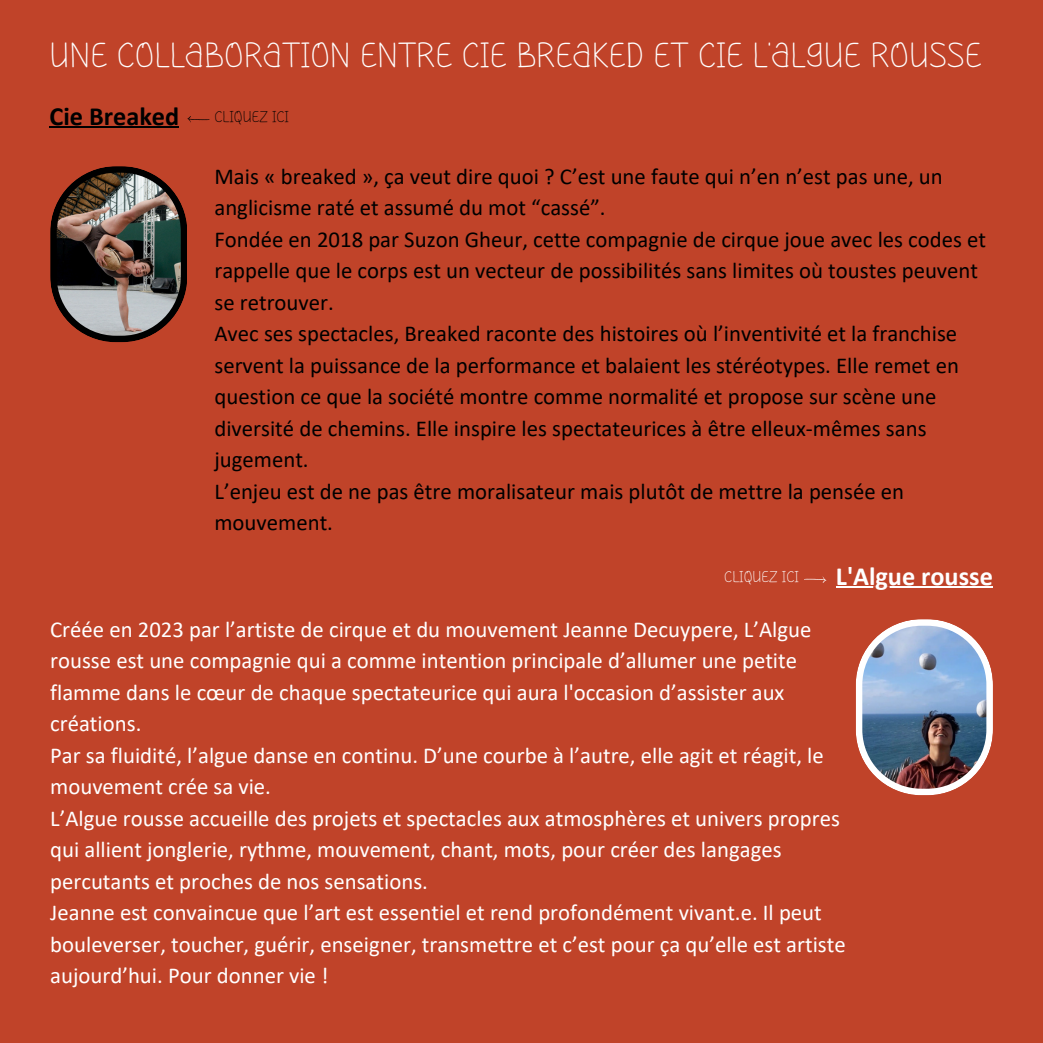
<style>
.page{position:relative;width:1043px;height:1043px;background:#fff}
.page>*{position:absolute;margin:0;border:0;box-sizing:border-box;transform-origin:0 0}
.t1{font:35px "Iniya Display";color:#fff}
.t2{font:700 26.25px "Calibri";color:#fff}
.t3{font:700 26.25px "Calibri";color:#000}
.t4{font:22.75px/31.5px "Calibri";color:#fff}
.t5{font:22.75px/31.5px "Calibri";color:#000}
.t6{font:15.75px "Iniya Display";color:#000}
.t7{font:15.75px "Iniya Display";color:#fff}
</style>
<div class="page">
<div style="left:0;top:0;width:1042px;height:1042px;background:#c04329"></div>
<img style="left:50px;top:166px;width:137px;height:176px">
<img style="left:855px;top:619px;width:137px;height:176px">
<svg style="left:187px;top:116px;width:23px;height:7px"></svg>
<hr style="left:50px;top:126px;width:129px;height:2px;background:#000">
<hr style="left:835px;top:586px;width:157px;height:2px;background:#fff">
<svg style="left:804px;top:576px;width:22px;height:7px"></svg>
<h1 class="t1" style="left:50px;top:40px;width:933px">UNE COLLABORATION ENTRE CIE BREAKED ET CIE L’ALGUE ROUSSE</h1>
<p class="t3" style="left:50px;top:105px;width:131px">Cie Breaked</p>
<p class="t6" style="left:214px;top:110px;width:76px">CLIQUEZ ICI</p>
<p class="t5" style="left:214px;top:162px;width:773px">Mais « breaked », ça veut dire quoi ? C’est une faute qui n’en n’est pas une, un anglicisme raté et assumé du mot “cassé”.<br>Fondée en 2018 par Suzon Gheur, cette compagnie de cirque joue avec les codes et rappelle que le corps est un vecteur de possibilités sans limites où toustes peuvent se retrouver.<br>Avec ses spectacles, Breaked raconte des histoires où l’inventivité et la franchise servent la puissance de la performance et balaient les stéréotypes. Elle remet en question ce que la société montre comme normalité et propose sur scène une diversité de chemins. Elle inspire les spectateurices à être elleux-mêmes sans jugement.<br>L’enjeu est de ne pas être moralisateur mais plutôt de mettre la pensée en mouvement.</p>
<p class="t7" style="left:724px;top:570px;width:76px">CLIQUEZ ICI</p>
<p class="t2" style="left:835px;top:565px;width:158px">L'Algue rousse</p>
<p class="t4" style="left:50px;top:615px;width:796px">Créée en 2023 par l’artiste de cirque et du mouvement Jeanne Decuypere, L’Algue rousse est une compagnie qui a comme intention principale d’allumer une petite flamme dans le cœur de chaque spectateurice qui aura l'occasion d’assister aux créations.<br>Par sa fluidité, l’algue danse en continu. D’une courbe à l’autre, elle agit et réagit, le mouvement crée sa vie.<br>L’Algue rousse accueille des projets et spectacles aux atmosphères et univers propres qui allient jonglerie, rythme, mouvement, chant, mots, pour créer des langages percutants et proches de nos sensations.<br>Jeanne est convaincue que l’art est essentiel et rend profondément vivant.e. Il peut bouleverser, toucher, guérir, enseigner, transmettre et c’est pour ça qu’elle est artiste aujourd’hui. Pour donner vie !</p>
</div>
